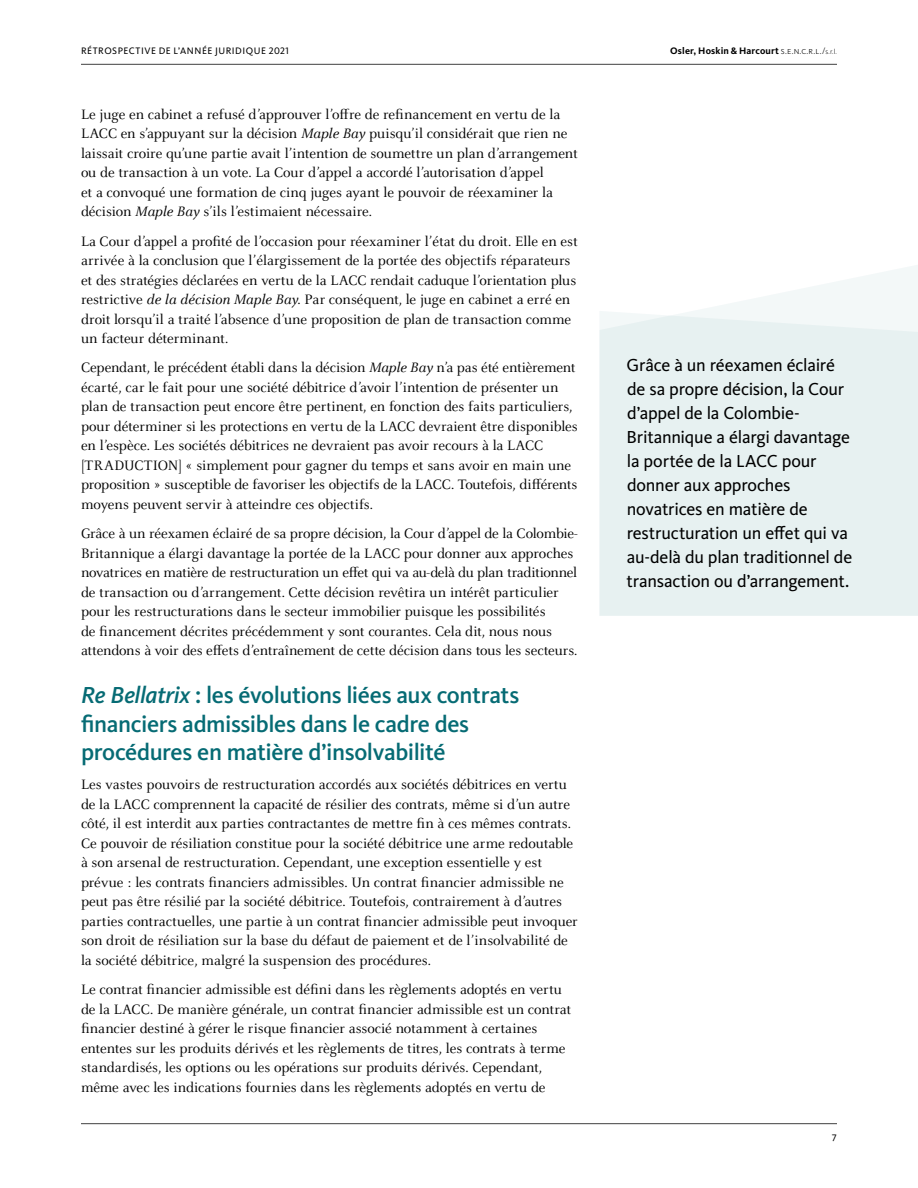
<style>
.page{position:relative;width:918px;height:1188px;background:#fff}
.page>*{position:absolute;margin:0;border:0;box-sizing:border-box;transform-origin:0 0}
.t1{font:500 24px/28.5px "Kievit Pro";letter-spacing:-.02em;color:#066b74}
.t2{font:18px/24px "Kievit Pro";letter-spacing:-.015em;color:#000}
.t3{font:15px/19.5px "Celeste OT";letter-spacing:-.005em;color:#000}
.t4{font:700 9.75px "Kievit Pro";letter-spacing:.015em;color:#000}
.t5{font:9.75px "Kievit Pro";letter-spacing:.055em;color:#000}
.s1{font-weight:300}
.s2{font-weight:300;font-size:7.35px}
.s3{font-style:italic}
</style>
<div class="page">
<hr style="left:81px;top:1123px;width:756px;height:1px;background:#414141">
<hr style="left:81px;top:64px;width:756px;height:1px;background:#414141">
<svg style="left:696px;top:265px;width:222px;height:46px;fill:#f4f8f9"></svg>
<div style="left:599px;top:311px;width:319px;height:305px;background:#e7f1f1"></div>
<p class="t5" style="left:81px;top:45px;width:209px">RÉTROSPECTIVE DE L’ANNÉE JURIDIQUE 2021</p>
<p class="t4" style="left:670px;top:45px;width:168px">Osler, Hoskin &amp; Harcourt <span class="s1">s.e.n.c.r.l./</span><span class="s2">s.r.l.</span></p>
<p class="t3" style="left:81px;top:105px;width:498px">Le juge en cabinet a refusé d’approuver l’offre de refinancement en vertu de la LACC en s’appuyant sur la décision <span class="s3">Maple Bay</span> puisqu’il considérait que rien ne laissait croire qu’une partie avait l’intention de soumettre un plan d’arrangement ou de transaction à un vote. La Cour d’appel a accordé l’autorisation d’appel<br>et a convoqué une formation de cinq juges ayant le pouvoir de réexaminer la décision <span class="s3">Maple Bay</span> s’ils l’estimaient nécessaire.</p>
<p class="t3" style="left:81px;top:231px;width:498px">La Cour d’appel a profité de l’occasion pour réexaminer l’état du droit. Elle en est arrivée à la conclusion que l’élargissement de la portée des objectifs réparateurs et des stratégies déclarées en vertu de la LACC rendait caduque l’orientation plus restrictive <span class="s3">de la décision Maple Bay</span>. Par conséquent, le juge en cabinet a erré en droit lorsqu’il a traité l’absence d’une proposition de plan de transaction comme un facteur déterminant.</p>
<p class="t3" style="left:81px;top:358px;width:498px">Cependant, le précédent établi dans la décision <span class="s3">Maple Bay</span> n’a pas été entièrement écarté, car le fait pour une société débitrice d’avoir l’intention de présenter un plan de transaction peut encore être pertinent, en fonction des faits particuliers, pour déterminer si les protections en vertu de la LACC devraient être disponibles en l’espèce. Les sociétés débitrices ne devraient pas avoir recours à la LACC [TRADUCTION] « simplement pour gagner du temps et sans avoir en main une proposition » susceptible de favoriser les objectifs de la LACC. Toutefois, différents moyens peuvent servir à atteindre ces objectifs.</p>
<p class="t3" style="left:81px;top:524px;width:498px">Grâce à un réexamen éclairé de sa propre décision, la Cour d’appel de la Colombie-Britannique a élargi davantage la portée de la LACC pour donner aux approches novatrices en matière de restructuration un effet qui va au-delà du plan traditionnel de transaction ou d’arrangement. Cette décision revêtira un intérêt particulier pour les restructurations dans le secteur immobilier puisque les possibilités<br>de financement décrites précédemment y sont courantes. Cela dit, nous nous attendons à voir des effets d’entraînement de cette décision dans tous les secteurs.</p>
<h1 class="t1" style="left:81px;top:681px;width:440px"><span class="s3">Re Bellatrix</span> : les évolutions liées aux contrats financiers admissibles dans le cadre des procédures en matière d’insolvabilité</h1>
<p class="t3" style="left:81px;top:775px;width:498px">Les vastes pouvoirs de restructuration accordés aux sociétés débitrices en vertu de la LACC comprennent la capacité de résilier des contrats, même si d’un autre côté, il est interdit aux parties contractantes de mettre fin à ces mêmes contrats.<br>Ce pouvoir de résiliation constitue pour la société débitrice une arme redoutable à son arsenal de restructuration. Cependant, une exception essentielle y est prévue : les contrats financiers admissibles. Un contrat financier admissible ne peut pas être résilié par la société débitrice. Toutefois, contrairement à d’autres parties contractuelles, une partie à un contrat financier admissible peut invoquer son droit de résiliation sur la base du défaut de paiement et de l’insolvabilité de la société débitrice, malgré la suspension des procédures.</p>
<p class="t3" style="left:81px;top:980px;width:492px">Le contrat financier admissible est défini dans les règlements adoptés en vertu de la LACC. De manière générale, un contrat financier admissible est un contrat financier destiné à gérer le risque financier associé notamment à certaines ententes sur les produits dérivés et les règlements de titres, les contrats à terme standardisés, les options ou les opérations sur produits dérivés. Cependant, même avec les indications fournies dans les règlements adoptés en vertu de</p>
<p class="t2" style="left:626px;top:353px;width:227px">Grâce à un réexamen éclairé de sa propre décision, la Cour d’appel de la Colombie-<br>Britannique a élargi davantage la portée de la LACC pour donner aux approches novatrices en matière de restructuration un effet qui va au-delà du plan traditionnel de transaction ou d’arrangement.</p>
<p class="t5" style="left:832px;top:1132px;width:7px">7</p>
</div>
